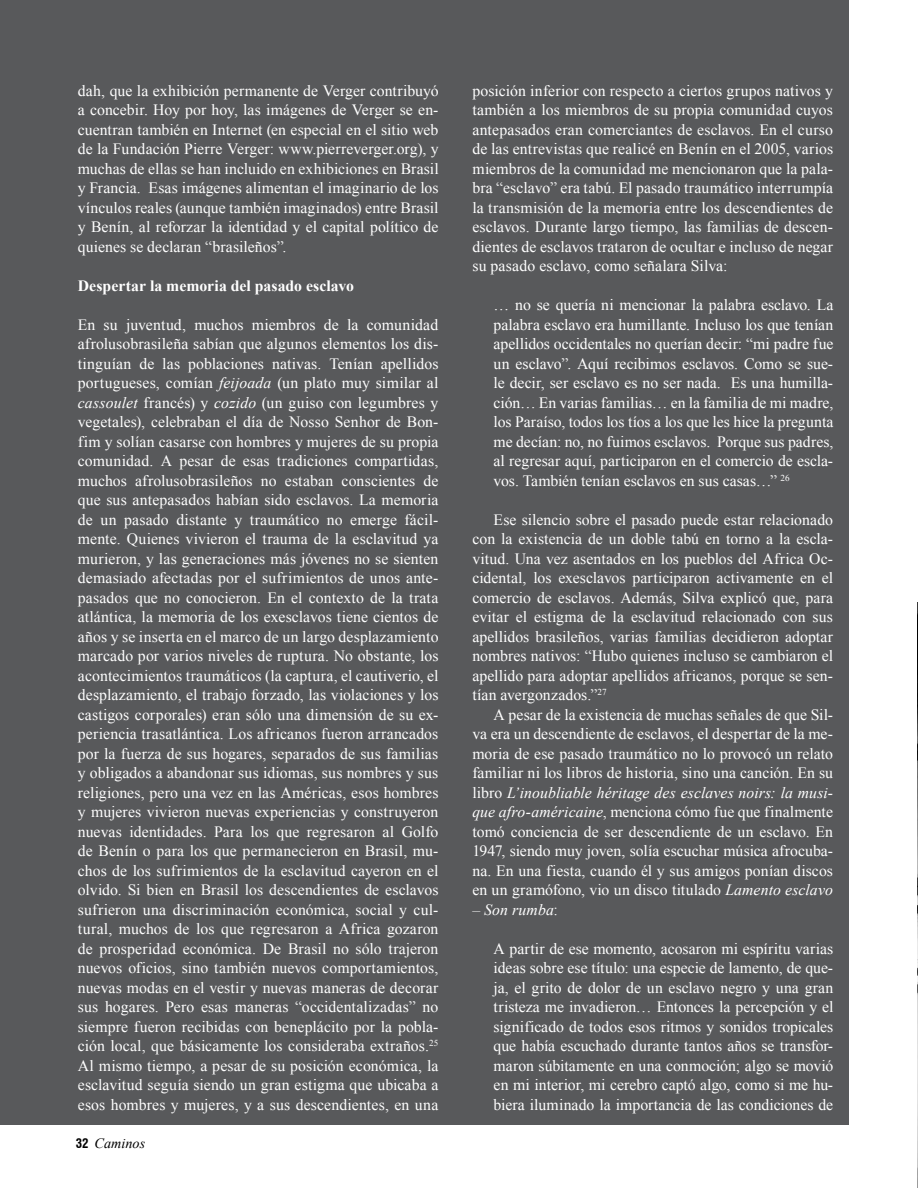
<style>
.page{position:relative;width:918px;height:1188px;background:#fff}
.page>*{position:absolute;margin:0;border:0;box-sizing:border-box;transform-origin:0 0}
.t1{font:15.75px/19.5px "Times New Roman";letter-spacing:.005em;color:#fff;text-align:justify}
.t2{font:700 15.75px "Times New Roman";color:#fff}
.t3{font:italic 15.75px "Times New Roman";letter-spacing:.01em;color:#fff}
.t4{font:italic 14.25px "Times New Roman";color:#000}
.s1{font-style:italic}
.s2{font-family:"Swiss 721 BT";font-weight:700;font-style:normal;font-stretch:condensed;font-size:12.75px}
.s3{font-style:normal}
</style>
<div class="page">
<div style="left:0;top:0;width:849px;height:1125px;background:#58595b"></div>
<img style="left:917px;top:603px;width:1px;height:585px">
<p class="t1" style="left:78px;top:81px;width:362px">dah, que la exhibición permanente de Verger contribuyó a concebir. Hoy por hoy, las imágenes de Verger se en&shy;cuentran también en Internet (en especial en el sitio web de la Fundación Pierre Verger: www.pierreverger.org), y muchas de ellas se han incluido en exhibiciones en Brasil y Francia. Esas imágenes alimentan el imaginario de los vínculos reales (aunque también imaginados) entre Brasil y Benín, al reforzar la identidad y el capital político de quienes se declaran “brasileños”.</p>
<p class="t2" style="left:78px;top:277px;width:278px">Despertar la memoria del pasado esclavo</p>
<p class="t1" style="left:78px;top:315px;width:362px">En su juventud, muchos miembros de la comunidad afrolusobrasileña sabían que algunos elementos los dis&shy;tinguían de las poblaciones nativas. Tenían apellidos portugueses, comían <span class="s1">feijoada</span> (un plato muy similar al <span class="s1">cassoulet</span> francés) y <span class="s1">cozido</span> (un guiso con legumbres y vegetales), celebraban el día de Nosso Senhor de Bon&shy;fim y solían casarse con hombres y mujeres de su propia comunidad. A pesar de esas tradiciones compartidas, muchos afrolusobrasileños no estaban conscientes de que sus antepasados habían sido esclavos. La memoria de un pasado distante y traumático no emerge fácil&shy;mente. Quienes vivieron el trauma de la esclavitud ya murieron, y las generaciones más jóvenes no se sienten demasiado afectadas por el sufrimientos de unos ante&shy;pasados que no conocieron. En el contexto de la trata atlántica, la memoria de los exesclavos tiene cientos de años y se inserta en el marco de un largo desplazamiento marcado por varios niveles de ruptura. No obstante, los acontecimientos traumáticos (la captura, el cautiverio, el desplazamiento, el trabajo forzado, las violaciones y los castigos corporales) eran sólo una dimensión de su ex&shy;periencia trasatlántica. Los africanos fueron arrancados por la fuerza de sus hogares, separados de sus familias y obligados a abandonar sus idiomas, sus nombres y sus religiones, pero una vez en las Américas, esos hombres y mujeres vivieron nuevas experiencias y construyeron nuevas identidades. Para los que regresaron al Golfo de Benín o para los que permanecieron en Brasil, mu&shy;chos de los sufrimientos de la esclavitud cayeron en el olvido. Si bien en Brasil los descendientes de esclavos sufrieron una discriminación económica, social y cul&shy;tural, muchos de los que regresaron a Africa gozaron de prosperidad económica. De Brasil no sólo trajeron nuevos oficios, sino también nuevos comportamientos, nuevas modas en el vestir y nuevas maneras de decorar sus hogares. Pero esas maneras “occidentalizadas” no siempre fueron recibidas con beneplácito por la pobla&shy;ción local, que básicamente los consideraba extraños.<sup>25<br></sup>Al mismo tiempo, a pesar de su posición económica, la esclavitud seguía siendo un gran estigma que ubicaba a esos hombres y mujeres, y a sus descendientes, en una</p>
<p class="t4" style="left:76px;top:1135px;width:71px"><span class="s2">32</span> Caminos</p>
<p class="t1" style="left:472px;top:81px;width:362px">posición inferior con respecto a ciertos grupos nativos y también a los miembros de su propia comunidad cuyos antepasados eran comerciantes de esclavos. En el curso de las entrevistas que realicé en Benín en el 2005, varios miembros de la comunidad me mencionaron que la pala&shy;bra “esclavo” era tabú. El pasado traumático interrumpía la transmisión de la memoria entre los descendientes de esclavos. Durante largo tiempo, las familias de descen&shy;dientes de esclavos trataron de ocultar e incluso de negar su pasado esclavo, como señalara Silva:</p>
<p class="t1" style="left:494px;top:295px;width:341px">… no se quería ni mencionar la palabra esclavo. La palabra esclavo era humillante. Incluso los que tenían apellidos occidentales no querían decir: “mi padre fue un esclavo”. Aquí recibimos esclavos. Como se sue&shy;le decir, ser esclavo es no ser nada. Es una humilla&shy;ción… En varias familias… en la familia de mi madre, los Paraíso, todos los tíos a los que les hice la pregunta me decían: no, no fuimos esclavos. Porque sus padres, al regresar aquí, participaron en el comercio de escla&shy;vos. También tenían esclavos en sus casas…” <sup>26</sup></p>
<p class="t1" style="left:472px;top:510px;width:362px;text-indent:21px">Ese silencio sobre el pasado puede estar relacionado con la existencia de un doble tabú en torno a la escla&shy;vitud. Una vez asentados en los pueblos del Africa Oc&shy;cidental, los exesclavos participaron activamente en el comercio de esclavos. Además, Silva explicó que, para evitar el estigma de la esclavitud relacionado con sus apellidos brasileños, varias familias decidieron adoptar nombres nativos: “Hubo quienes incluso se cambiaron el apellido para adoptar apellidos africanos, porque se sen&shy;tían avergonzados.”<sup>27</sup></p>
<p class="t1" style="left:472px;top:705px;width:362px;text-indent:21px">A pesar de la existencia de muchas señales de que Sil&shy;va era un descendiente de esclavos, el despertar de la me&shy;moria de ese pasado traumático no lo provocó un relato familiar ni los libros de historia, sino una canción. En su libro <span class="s1">L’inoubliable héritage des esclaves noirs: la musi&shy;que afro-américaine</span>, menciona cómo fue que finalmente tomó conciencia de ser descendiente de un esclavo. En 1947, siendo muy joven, solía escuchar música afrocuba&shy;na. En una fiesta, cuando él y sus amigos ponían discos en un gramófono, vio un disco titulado <span class="s1">Lamento esclavo</span></p>
<p class="t3" style="left:472px;top:901px;width:87px">– Son rumba<span class="s3">:</span></p>
<p class="t1" style="left:494px;top:939px;width:341px">A partir de ese momento, acosaron mi espíritu varias ideas sobre ese título: una especie de lamento, de que&shy;ja, el grito de dolor de un esclavo negro y una gran tristeza me invadieron… Entonces la percepción y el significado de todos esos ritmos y sonidos tropicales que había escuchado durante tantos años se transfor&shy;maron súbitamente en una conmoción; algo se movió en mi interior, mi cerebro captó algo, como si me hu&shy;biera iluminado la importancia de las condiciones de</p>
</div>
